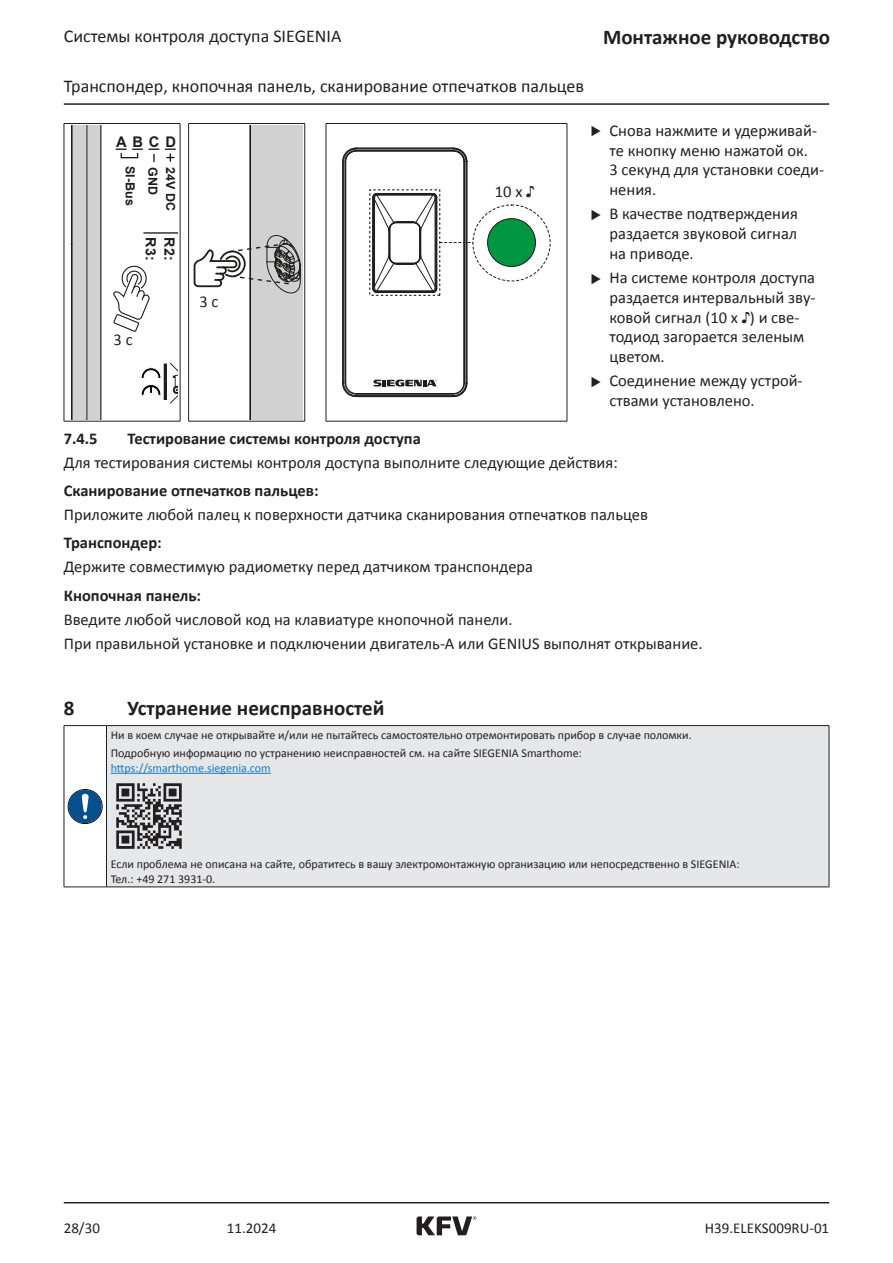
<style>
.page{position:relative;width:893px;height:1263px;background:#fff}
.page>*{position:absolute;margin:0;border:0;box-sizing:border-box;transform-origin:0 0}
.t1{font:700 21px "Calibri";color:#231f20}
.t2{font:18px "Calibri";color:#231f20}
.t3{font:16.5px/19.8px "Calibri";color:#231f20}
.t4{font:700 16.5px "Calibri";color:#231f20}
.t5{font:15px "Calibri";color:#231f20}
.t6{font:700 14.7px "Arial";color:#1d1d1b}
.t7{font:700 14.25px "Arial";color:#1d1d1b}
.t8{font:700 12.45px "Arial";color:#1d1d1b}
.t9{font:12px/18.6px "Calibri";color:#231f20}
.t10{font:12px "Calibri";color:#107bc1}
.s1{font-family:"Arial"}
</style>
<div class="page">
<hr style="left:64px;top:103px;width:765px;height:2px;background:#231f20">
<hr style="left:64px;top:1202px;width:765px;height:1px;background:#231f20">
<svg style="left:417px;top:1216px;width:59px;height:19px"></svg>
<hr style="left:64px;top:123px;width:116px;height:1px;background:#231f20">
<hr style="left:188px;top:123px;width:117px;height:1px;background:#231f20">
<hr style="left:326px;top:123px;width:241px;height:1px;background:#231f20">
<hr style="left:64px;top:421px;width:116px;height:1px;background:#231f20">
<hr style="left:188px;top:421px;width:117px;height:1px;background:#231f20">
<hr style="left:326px;top:421px;width:241px;height:1px;background:#231f20">
<hr style="left:64px;top:124px;width:1px;height:297px;background:#231f20">
<hr style="left:180px;top:124px;width:1px;height:297px;background:#231f20">
<hr style="left:188px;top:124px;width:1px;height:297px;background:#231f20">
<hr style="left:304px;top:124px;width:1px;height:297px;background:#231f20">
<hr style="left:326px;top:124px;width:1px;height:297px;background:#231f20">
<hr style="left:567px;top:124px;width:1px;height:297px;background:#231f20">
<svg style="left:71px;top:126px;width:107px;height:293px"></svg>
<svg style="left:193px;top:126px;width:110px;height:293px"></svg>
<hr style="left:356px;top:393px;width:97px;height:1px;background:#1d1d1b">
<hr style="left:356px;top:151px;width:97px;height:1px;background:#1d1d1b">
<hr style="left:356px;top:395px;width:97px;height:1px;background:#1d1d1b">
<hr style="left:356px;top:149px;width:97px;height:1px;background:#1d1d1b">
<hr style="left:343px;top:162px;width:1px;height:221px;background:#1d1d1b">
<hr style="left:466px;top:162px;width:1px;height:221px;background:#1d1d1b">
<hr style="left:356px;top:396px;width:97px;height:1px;background:#1d1d1b">
<hr style="left:467px;top:162px;width:1px;height:221px;background:#1d1d1b">
<hr style="left:356px;top:148px;width:97px;height:1px;background:#1d1d1b">
<hr style="left:342px;top:162px;width:1px;height:221px;background:#1d1d1b">
<hr style="left:464px;top:162px;width:1px;height:221px;background:#1d1d1b">
<hr style="left:356px;top:150px;width:97px;height:1px;background:#1d1d1b">
<hr style="left:345px;top:162px;width:1px;height:221px;background:#1d1d1b">
<hr style="left:356px;top:394px;width:97px;height:1px;background:#1d1d1b">
<svg style="left:453px;top:383px;width:15px;height:14px"></svg>
<svg style="left:453px;top:148px;width:15px;height:14px"></svg>
<svg style="left:342px;top:383px;width:15px;height:14px"></svg>
<svg style="left:342px;top:148px;width:15px;height:14px"></svg>
<svg style="left:373px;top:380px;width:64px;height:6px"></svg>
<div style="left:488px;top:219px;width:47px;height:48px;background:#009640;border-radius:50%"></div>
<div style="left:487px;top:218px;width:49px;height:49px;border:1px solid #1d1d1b;border-radius:50%"></div>
<div style="left:473px;top:205px;width:77px;height:76px;border:1px dashed #1d1d1b;border-radius:50%"></div>
<svg style="left:372px;top:193px;width:101px;height:100px"></svg>
<div style="left:106px;top:725px;width:723px;height:162px;background:#e6e7e9"></div>
<hr style="left:106px;top:725px;width:723px;height:1px;background:#231f20">
<hr style="left:829px;top:726px;width:1px;height:161px;background:#231f20">
<hr style="left:106px;top:887px;width:723px;height:1px;background:#231f20">
<hr style="left:64px;top:725px;width:42px;height:1px;background:#231f20">
<hr style="left:64px;top:726px;width:1px;height:161px;background:#231f20">
<hr style="left:106px;top:726px;width:1px;height:161px;background:#231f20">
<hr style="left:64px;top:887px;width:42px;height:1px;background:#231f20">
<div style="left:68px;top:789px;width:34px;height:35px;border:1px solid #000001;border-radius:50%"></div>
<svg style="left:67px;top:789px;width:36px;height:34px"></svg>
<hr style="left:111px;top:773px;width:160px;height:1px;background:#107bc1">
<img style="left:116px;top:783px;width:66px;height:66px">
<p class="t2" style="left:64px;top:24px;width:279px">Системы контроля доступа SIEGENIA</p>
<p class="t1" style="left:603px;top:24px;width:229px">Монтажное руководство</p>
<p class="t2" style="left:64px;top:75px;width:522px">Транспондер, кнопочная панель, сканирование отпечатков пальцев</p>
<p class="t6" style="left:116px;top:132px;width:61px">ABCD</p>
<p class="t8" style="left:139px;top:166px;width:41px;rotate:90deg">SI-Bus</p>
<p class="t7" style="left:160px;top:237px;width:24px;rotate:90deg">R3:</p>
<p class="t7" style="left:179px;top:237px;width:24px;rotate:90deg">R2:</p>
<p class="t8" style="left:161px;top:167px;width:29px;rotate:90deg">GND</p>
<p class="t8" style="left:179px;top:167px;width:45px;rotate:90deg">24V DC</p>
<p class="t3" style="left:114px;top:330px;width:21px">3с</p>
<p class="t3" style="left:200px;top:292px;width:21px">3с</p>
<p class="t3" style="left:495px;top:182px;width:41px">10x<span class="s1">♪</span></p>
<p class="t3" style="left:609px;top:121px;width:216px">Снова нажмите и удерживай&shy;те кнопку меню нажатой ок.<br>3 секунд для установки соеди&shy;нения.</p>
<p class="t3" style="left:609px;top:204px;width:190px;text-align:justify">В качестве подтверждения раздается звуковой сигнал на приводе.</p>
<p class="t3" style="left:609px;top:268px;width:208px">На системе контроля доступа раздается интервальный зву&shy;ковой сигнал (10 х <span class="s1">♪</span>) и све&shy;тодиод загорается зеленым цветом.</p>
<p class="t3" style="left:609px;top:371px;width:195px">Соединение между устрой&shy;ствами установлено.</p>
<p class="t4" style="left:64px;top:428px;width:35px">7.4.5</p>
<p class="t4" style="left:128px;top:428px;width:295px">Тестирование системы контроля доступа</p>
<p class="t3" style="left:64px;top:452px;width:555px">Для тестирования системы контроля доступа выполните следующие действия:</p>
<p class="t4" style="left:64px;top:480px;width:256px">Сканирование отпечатков пальцев:</p>
<p class="t3" style="left:64px;top:505px;width:586px">Приложите любой палец к поверхности датчика сканирования отпечатков пальцев</p>
<p class="t4" style="left:64px;top:532px;width:100px">Транспондер:</p>
<p class="t3" style="left:64px;top:557px;width:471px">Держите совместимую радиометку перед датчиком транспондера</p>
<p class="t4" style="left:64px;top:585px;width:139px">Кнопочная панель:</p>
<p class="t3" style="left:64px;top:607px;width:640px;line-height:24px">Введите любой числовой код на клавиатуре кнопочной панели.<br>При правильной установке и подключении двигатель-А или GENIUS выполнят открывание.</p>
<p class="t1" style="left:64px;top:695px;width:12px">8</p>
<p class="t1" style="left:128px;top:695px;width:258px">Устранение неисправностей</p>
<p class="t9" style="left:111px;top:726px;width:582px">Ни в коем случае не открывайте и/или не пытайтесь самостоятельно отремонтировать прибор в случае поломки.<br>Подробную информацию по устранению неисправностей см. на сайте SIEGENIA Smarthome:</p>
<p class="t10" style="left:111px;top:760px;width:162px">https://smarthome.siegenia.com</p>
<p class="t9" style="left:111px;top:857px;width:630px;line-height:14.4px">Если проблема не описана на сайте, обратитесь в вашу электромонтажную организацию или непосредственно в SIEGENIA:<br>Тел.: +49 271 3931-0.</p>
<p class="t5" style="left:64px;top:1219px;width:38px">28/30</p>
<p class="t5" style="left:227px;top:1219px;width:51px">11.2024</p>
<p class="t5" style="left:705px;top:1219px;width:126px">H39.ELEKS009RU-01</p>
</div>
